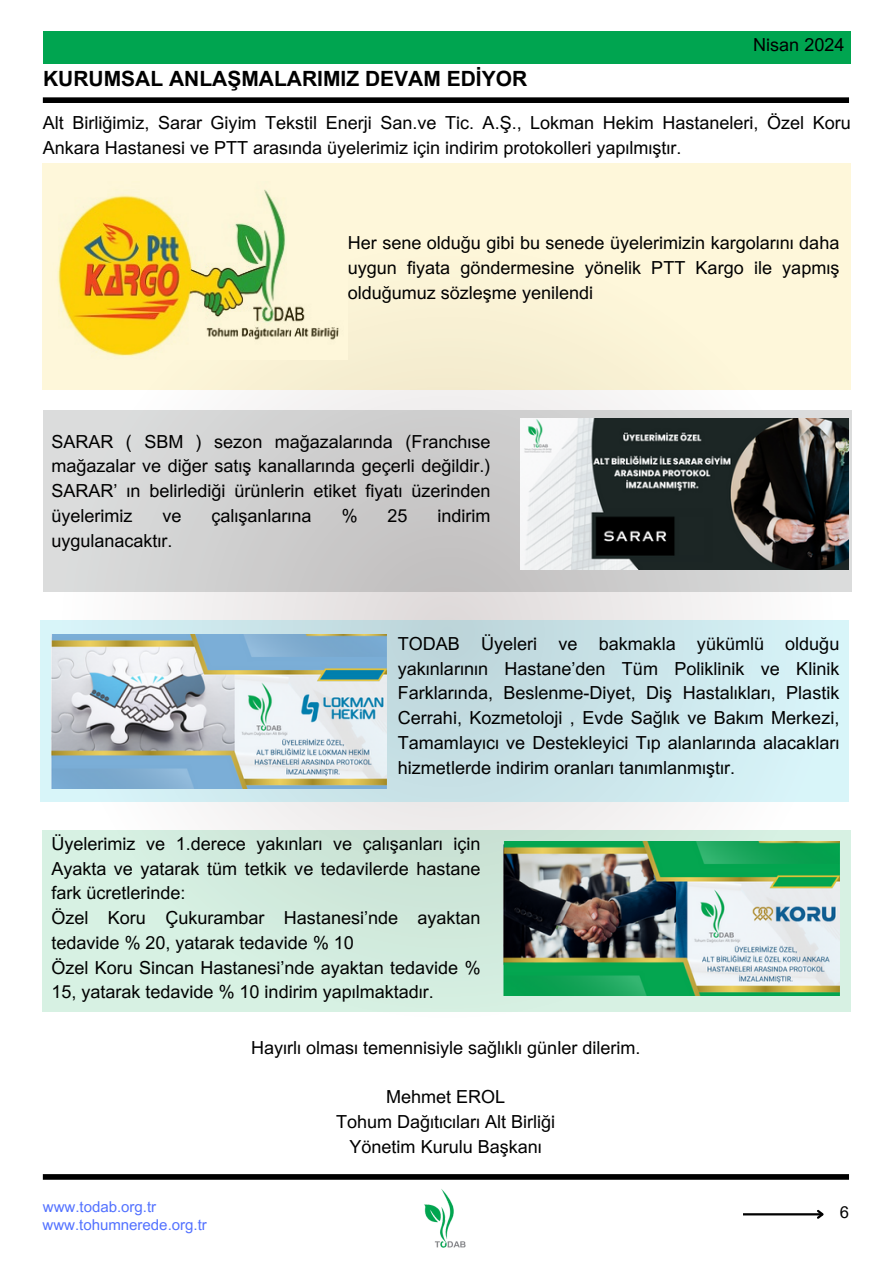
<style>
.page{position:relative;width:894px;height:1264px;background:#fff}
.page>*{position:absolute;margin:0;border:0;box-sizing:border-box;transform-origin:0 0}
.t1{font:700 21px "Arial MT Pro";color:#000}
.t2{font:18px/24.8px "Arial MT Pro";color:#000;text-align:justify}
.t3{font:16.5px "Arial MT Pro";color:#000}
.t4{font:15px "Arial MT Pro";color:#5271ff}
</style>
<div class="page">
<div style="left:43px;top:31px;width:807px;height:33px;background:#00a550"></div>
<div style="left:43px;top:1174px;width:805px;height:5px;background:#000"></div>
<img style="left:424px;top:1189px;width:42px;height:58px">
<div style="left:43px;top:97px;width:805px;height:6px;background:#000"></div>
<hr style="left:742px;top:1213px;width:80px;height:2px;background:#000">
<svg style="left:814px;top:1209px;width:10px;height:10px"></svg>
<svg style="left:43px;top:410px;width:807px;height:182px;background:#cfcfcf"></svg>
<img style="left:520px;top:418px;width:328px;height:151px">
<svg style="left:43px;top:163px;width:807px;height:227px;background:#f6ecc1"></svg>
<svg style="left:40px;top:620px;width:808px;height:181px;background:#cbe5ea"></svg>
<img style="left:51px;top:634px;width:336px;height:154px">
<div style="left:43px;top:830px;width:807px;height:181px;background:#d4eee0"></div>
<img style="left:503px;top:841px;width:335px;height:154px">
<h2 class="t2" style="left:753px;top:34px;width:93px">Nisan 2024</h2>
<h2 class="t1" style="left:43px;top:71px;width:485px">KURUMSAL ANLAŞMALARIMIZ DEVAM EDİYOR</h2>
<p class="t2" style="left:43px;top:113px;width:809px">Alt Birliğimiz, Sarar Giyim Tekstil Enerji San.ve Tic. A.Ş., Lokman Hekim Hastaneleri, Özel Koru<br>Ankara Hastanesi ve PTT arasında üyelerimiz için indirim protokolleri yapılmıştır.</p>
<h2 class="t2" style="left:348px;top:233px;width:493px">Her sene olduğu gibi bu senede üyelerimizin kargolarını daha uygun fiyata göndermesine yönelik PTT Kargo ile yapmış olduğumuz sözleşme yenilendi</h2>
<h2 class="t2" style="left:51px;top:431px;width:440px">SARAR ( SBM ) sezon mağazalarında (Franchıse mağazalar ve diğer satış kanallarında geçerli değildir.)<br>SARAR’ ın belirlediği ürünlerin etiket fiyatı üzerinden üyelerimiz</h2>
<h2 class="t2" style="left:162px;top:505px;width:21px">ve</h2>
<h2 class="t2" style="left:211px;top:505px;width:102px">çalışanlarına</h2>
<h2 class="t2" style="left:341px;top:505px;width:18px">%</h2>
<h2 class="t2" style="left:387px;top:505px;width:22px">25</h2>
<h2 class="t2" style="left:437px;top:505px;width:54px">indirim</h2>
<h2 class="t2" style="left:51px;top:530px;width:123px">uygulanacaktır.</h2>
<p class="t2" style="left:398px;top:633px;width:139px">TODAB Üyeleri</p>
<p class="t2" style="left:398px;top:633px;width:443px;text-indent:160px">ve bakmakla yükümlü olduğu yakınlarının Hastane’den Tüm Poliklinik ve Klinik Farklarında, Beslenme-Diyet, Diş Hastalıkları, Plastik Cerrahi, Kozmetoloji , Evde Sağlık ve Bakım Merkezi, Tamamlayıcı ve Destekleyici Tıp alanlarında alacakları hizmetlerde indirim oranları tanımlanmıştır.</p>
<p class="t2" style="left:51px;top:833px;width:430px;text-align:left">Üyelerimiz ve 1.derece yakınları ve çalışanları için Ayakta ve yatarak tüm tetkik ve tedavilerde hastane fark ücretlerinde:<br>Özel Koru Çukurambar Hastanesi’nde ayaktan tedavide % 20, yatarak tedavide % 10<br>Özel Koru Sincan Hastanesi’nde ayaktan tedavide % 15, yatarak tedavide % 10 indirim yapılmaktadır.</p>
<p class="t2" style="left:251px;top:1037px;width:391px">Hayırlı olması temennisiyle sağlıklı günler dilerim.</p>
<p class="t2" style="left:336px;top:1086px;width:218px;text-align:center">Mehmet EROL<br>Tohum Dağıtıcıları Alt Birliği<br>Yönetim Kurulu Başkanı</p>
<h2 class="t4" style="left:43px;top:1201px;width:115px">www.todab.org.tr</h2>
<p class="t4" style="left:43px;top:1218px;width:166px">www.tohumnerede.org.tr</p>
<p class="t3" style="left:839px;top:1205px;width:11px">6</p>
</div>
